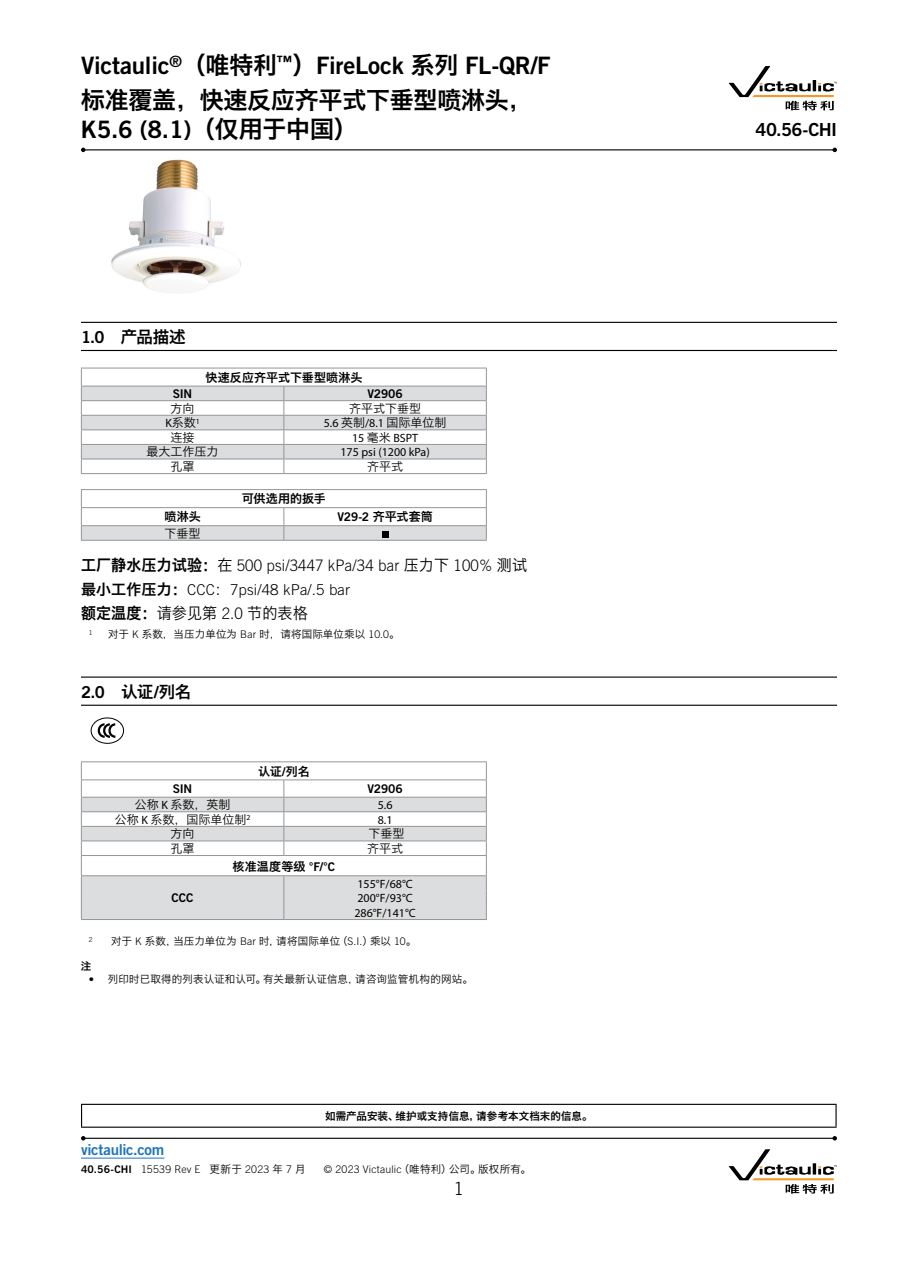
<style>
.page{position:relative;width:918px;height:1263px;background:#fff}
.page>*{position:absolute;margin:0;border:0;box-sizing:border-box;transform-origin:0 0}
.t1{font:24px "Trade Gothic LT Std Bd 2";letter-spacing:-.01em;color:#000}
.t2{font:24px "Hiragino Sans GB W6";letter-spacing:-.01em;color:#000}
.t3{font:18px "Trade Gothic LT Std Bd 2";letter-spacing:-.035em;color:#000}
.t4{font:300 18px "Trade Gothic LT Std";color:#000}
.t5{font:16.5px "Trade Gothic LT Std Bd 2";color:#000}
.t6{font:16.5px "Hiragino Sans GB W6";color:#000}
.t7{font:300 15.9px "Trade Gothic LT Std";letter-spacing:.01em;color:#000;scale:.95 1}
.t8{font:15.9px "Hiragino Sans GB W3";letter-spacing:.01em;color:#000;scale:.95 1}
.t9{font:300 15px "Trade Gothic LT Std";letter-spacing:.01em;color:#000}
.t10{font:15px "Trade Gothic LT Std Bd 2";letter-spacing:-.02em;color:#1c75bc}
.t11{font:12px/14.4px "Myriad Pro";color:#000}
.t12{font:12px "Hiragino Sans GB W3";color:#000}
.t13{font:12px "Hiragino Sans GB W6";letter-spacing:.005em;color:#000}
.t14{font:12px "Trade Gothic LT Std Bd 2";letter-spacing:-.015em;color:#000}
.t15{font:10.5px "Hiragino Sans GB W3";letter-spacing:.01em;color:#000}
.t16{font:300 10.5px "Trade Gothic LT Std";letter-spacing:.025em;color:#000}
.t17{font:10.5px "Hiragino Sans GB W6";letter-spacing:.005em;color:#000}
.t18{font:300 6.9px "Trade Gothic LT Std";color:#000}
.s1{font-family:"Hiragino Sans GB W6"}
.s2{font-family:"Trade Gothic LT Std Bd 2"}
.s3{font-family:"Myriad Pro"}
.s4{font-family:"Hiragino Sans GB W3"}
.s5{font-family:"Hiragino Sans GB W6";font-weight:400}
.s6{font-family:"Hiragino Sans GB W3";font-weight:400}
.s7{font-family:"Trade Gothic LT Std";font-weight:300}
.s8{font-family:"Trade Gothic LT Std Bd 2";font-weight:400}
</style>
<div class="page">
<hr style="left:81px;top:1158px;width:83px;height:1px;background:#1c75bc">
<hr style="left:81px;top:1104px;width:756px;height:1px;background:#000">
<svg style="left:81px;top:1105px;width:1px;height:21px"></svg>
<svg style="left:836px;top:1105px;width:1px;height:21px"></svg>
<hr style="left:81px;top:1126px;width:756px;height:2px;background:#000">
<svg style="left:729px;top:66px;width:108px;height:44px"></svg>
<hr style="left:81px;top:322px;width:756px;height:1px;background:#000">
<hr style="left:81px;top:350px;width:756px;height:1px;background:#000">
<hr style="left:81px;top:676px;width:756px;height:2px;background:#000">
<hr style="left:81px;top:705px;width:756px;height:1px;background:#000">
<img style="left:111px;top:159px;width:130px;height:135px">
<hr style="left:81px;top:473px;width:203px;height:1px;background:#939598">
<hr style="left:284px;top:473px;width:203px;height:1px;background:#939598">
<svg style="left:81px;top:368px;width:406px;height:105px"></svg>
<hr style="left:284px;top:368px;width:203px;height:1px;background:#939598">
<hr style="left:81px;top:386px;width:203px;height:1px;background:#939598">
<hr style="left:284px;top:386px;width:203px;height:1px;background:#939598">
<hr style="left:81px;top:489px;width:203px;height:1px;background:#939598">
<hr style="left:284px;top:489px;width:203px;height:1px;background:#939598">
<svg style="left:81px;top:490px;width:406px;height:50px"></svg>
<hr style="left:284px;top:525px;width:203px;height:1px;background:#939598">
<hr style="left:81px;top:540px;width:203px;height:1px;background:#939598">
<hr style="left:284px;top:540px;width:203px;height:1px;background:#939598">
<div style="left:382px;top:531px;width:7px;height:7px;background:#000"></div>
<svg style="left:91px;top:717px;width:33px;height:27px"></svg>
<svg style="left:82px;top:798px;width:404px;height:121px;fill:#dcddde"></svg>
<hr style="left:81px;top:919px;width:203px;height:1px;background:#939598">
<hr style="left:81px;top:761px;width:203px;height:1px;background:#939598">
<hr style="left:284px;top:761px;width:203px;height:1px;background:#939598">
<hr style="left:81px;top:779px;width:203px;height:1px;background:#939598">
<hr style="left:284px;top:779px;width:203px;height:1px;background:#939598">
<hr style="left:81px;top:797px;width:203px;height:1px;background:#939598">
<hr style="left:284px;top:797px;width:203px;height:1px;background:#939598">
<hr style="left:81px;top:811px;width:203px;height:1px;background:#939598">
<hr style="left:284px;top:811px;width:203px;height:1px;background:#939598">
<hr style="left:81px;top:826px;width:203px;height:1px;background:#939598">
<hr style="left:284px;top:826px;width:203px;height:1px;background:#939598">
<hr style="left:81px;top:840px;width:203px;height:1px;background:#939598">
<hr style="left:284px;top:840px;width:203px;height:1px;background:#939598">
<svg style="left:284px;top:780px;width:1px;height:75px"></svg>
<hr style="left:81px;top:855px;width:203px;height:1px;background:#939598">
<hr style="left:284px;top:855px;width:203px;height:1px;background:#939598">
<hr style="left:81px;top:875px;width:203px;height:1px;background:#939598">
<hr style="left:284px;top:875px;width:203px;height:1px;background:#939598">
<svg style="left:81px;top:762px;width:1px;height:157px"></svg>
<svg style="left:284px;top:876px;width:1px;height:43px"></svg>
<svg style="left:486px;top:762px;width:1px;height:157px"></svg>
<hr style="left:284px;top:919px;width:203px;height:1px;background:#939598">
<hr style="left:83px;top:149px;width:752px;height:1px;background:#000">
<svg style="left:81px;top:148px;width:5px;height:4px"></svg>
<svg style="left:832px;top:148px;width:5px;height:4px"></svg>
<hr style="left:83px;top:1138px;width:752px;height:1px;background:#000">
<svg style="left:81px;top:1136px;width:5px;height:4px"></svg>
<svg style="left:832px;top:1136px;width:5px;height:4px"></svg>
<svg style="left:729px;top:1149px;width:108px;height:45px"></svg>
<h1 class="t1" style="left:81px;top:50px;width:471px">Victaulic<sup>®</sup><span class="s1">（唯特利</span><sup>™</sup><span class="s1">）</span>FireLock <span class="s1">系列</span> FL-QR/F</h1>
<h1 class="t2" style="left:81px;top:84px;width:453px">标准覆盖，快速反应齐平式下垂型喷淋头，</h1>
<h1 class="t1" style="left:81px;top:114px;width:278px">K5.6 (8.1)<span class="s1">（仅用于中国）</span></h1>
<h2 class="t3" style="left:756px;top:119px;width:83px">40.56-CHI</h2>
<h3 class="t6" style="left:81px;top:326px;width:106px"><span class="s2">1.0</span> 产品描述</h3>
<p class="t13" style="left:205px;top:369px;width:158px">快速反应齐平式下垂型喷淋头</p>
<p class="t14" style="left:173px;top:386px;width:21px">SIN</p>
<p class="t14" style="left:367px;top:386px;width:37px">V2906</p>
<p class="t12" style="left:171px;top:401px;width:25px">方向</p>
<p class="t12" style="left:349px;top:401px;width:73px">齐平式下垂型</p>
<p class="t12" style="left:165px;top:415px;width:36px"><span class="s3">K</span>系数<sup>1</sup></p>
<p class="t11" style="left:324px;top:416px;width:124px">5.6 <span class="s4">英制</span>/8.1 <span class="s4">国际单位制</span></p>
<p class="t12" style="left:171px;top:430px;width:25px">连接</p>
<p class="t11" style="left:352px;top:430px;width:68px">15 <span class="s4">毫米</span> BSPT</p>
<p class="t12" style="left:147px;top:444px;width:73px">最大工作压力</p>
<p class="t11" style="left:340px;top:445px;width:91px">175 psi (1200 kPa)</p>
<p class="t12" style="left:171px;top:459px;width:25px">孔罩</p>
<p class="t12" style="left:367px;top:459px;width:37px">齐平式</p>
<p class="t13" style="left:242px;top:491px;width:85px">可供选用的扳手</p>
<p class="t13" style="left:164px;top:509px;width:38px">喷淋头</p>
<p class="t14" style="left:337px;top:510px;width:97px">V29-2 <span class="s1">齐平式套筒</span></p>
<p class="t12" style="left:165px;top:526px;width:37px">下垂型</p>
<h3 class="t7" style="left:81px;top:556px;width:471px"><span class="s5">工厂静水压力试验：</span><span class="s6">在</span> 500 psi/3447 kPa/34 bar <span class="s6">压力下</span> 100% <span class="s6">测试</span></h3>
<h3 class="t9" style="left:81px;top:581px;width:271px"><span class="s5">最小工作压力：</span>CCC<span class="s6">：</span>7psi/48 kPa/.5 bar</h3>
<h3 class="t8" style="left:81px;top:603px;width:240px"><span class="s1">额定温度：</span>请参见第 <span class="s7">2.0</span> 节的表格</h3>
<p class="t18" style="left:89px;top:628px;width:5px">1</p>
<p class="t15" style="left:108px;top:627px;width:293px">对于 <span class="s7">K</span> 系数，当压力单位为 <span class="s7">Bar</span> 时，请将国际单位乘以 <span class="s7">10.0</span>。</p>
<h3 class="t5" style="left:81px;top:682px;width:112px">2.0 <span class="s1">认证</span>/<span class="s1">列名</span></h3>
<p class="t13" style="left:258px;top:763px;width:53px">认证<span class="s2">/</span>列名</p>
<p class="t14" style="left:173px;top:781px;width:21px">SIN</p>
<p class="t14" style="left:367px;top:781px;width:37px">V2906</p>
<p class="t12" style="left:135px;top:797px;width:97px">公称 <span class="s3">K</span> 系数，英制</p>
<p class="t11" style="left:378px;top:797px;width:16px">5.6</p>
<p class="t12" style="left:115px;top:812px;width:137px">公称 <span class="s3">K</span> 系数，国际单位制<sup>2</sup></p>
<p class="t11" style="left:378px;top:812px;width:16px">8.1</p>
<p class="t12" style="left:171px;top:826px;width:25px">方向</p>
<p class="t12" style="left:368px;top:826px;width:37px">下垂型</p>
<p class="t12" style="left:171px;top:841px;width:25px">孔罩</p>
<p class="t12" style="left:367px;top:841px;width:38px">齐平式</p>
<p class="t13" style="left:233px;top:859px;width:104px">核准温度等级 <span class="s2">°F/°C</span></p>
<p class="t14" style="left:172px;top:890px;width:23px">CCC</p>
<p class="t11" style="left:354px;top:876px;width:63px">155°F/68°C<br>200°F/93°C<br>286°F/141°C</p>
<p class="t18" style="left:89px;top:935px;width:5px">2</p>
<p class="t15" style="left:111px;top:934px;width:307px">对于 <span class="s7">K</span> 系数，当压力单位为 <span class="s7">Bar</span> 时，请将国际单位（<span class="s7">S.I.</span>）乘以 <span class="s7">10</span>。</p>
<p class="t17" style="left:81px;top:959px;width:12px">注</p>
<p class="t15" style="left:89px;top:972px;width:386px"><span class="s2">•</span> 列印时已取得的列表认证和认可。有关最新认证信息，请咨询监管机构的网站。</p>
<p class="t17" style="left:325px;top:1109px;width:269px">如需产品安装、维护或支持信息，请参考本文档末的信息。</p>
<h3 class="t10" style="left:81px;top:1140px;width:85px">victaulic.com</h3>
<p class="t16" style="left:81px;top:1163px;width:226px"><span class="s8">40.56-CHI</span> 15539 Rev E <span class="s6">更新于</span> 2023 <span class="s6">年</span> 7 <span class="s6">月</span></p>
<p class="t16" style="left:324px;top:1163px;width:209px">© 2023 Victaulic<span class="s6">（唯特利）公司。版权所有。</span></p>
<h2 class="t4" style="left:454px;top:1178px;width:12px">1</h2>
</div>
